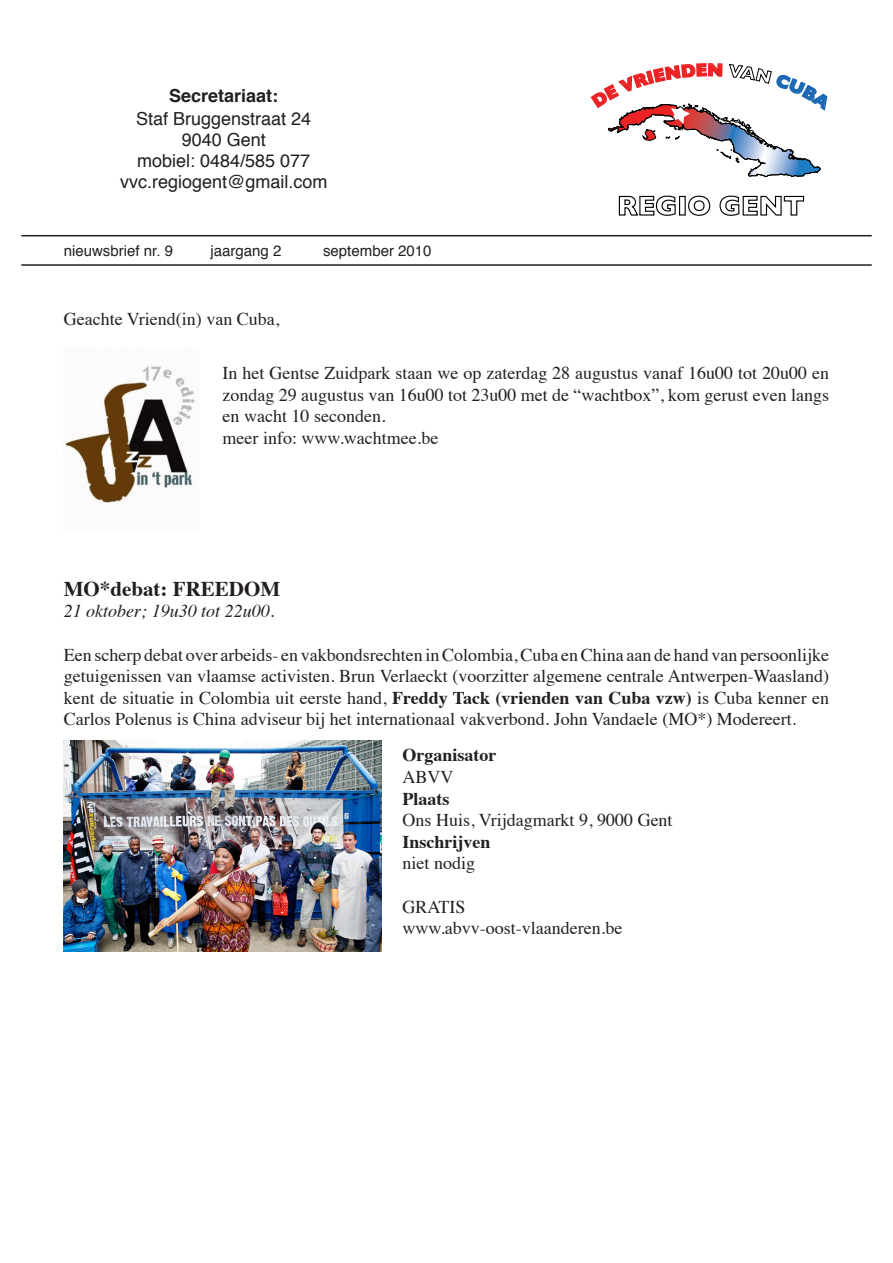
<style>
.page{position:relative;width:893px;height:1263px;background:#fff}
.page>*{position:absolute;margin:0;border:0;box-sizing:border-box;transform-origin:0 0}
.t1{font:700 21px "Times";color:#231f20}
.t2{font:18px/21.6px "Times";color:#231f20;text-align:justify}
.t3{font:18px "Helvetica";color:#231f20}
.t4{font:700 18px "Times";color:#231f20}
.t5{font:italic 18px "Times";color:#231f20}
.t6{font:700 18px "Helvetica";color:#231f20}
.t7{font:15px "Helvetica";color:#231f20}
.s1{font-weight:700}
</style>
<div class="page">
<svg style="left:618px;top:195px;width:58px;height:21px"></svg>
<div style="left:679px;top:196px;width:7px;height:20px;border:1px solid #000"></div>
<svg style="left:688px;top:195px;width:23px;height:21px"></svg>
<svg style="left:719px;top:195px;width:86px;height:21px"></svg>
<hr style="left:21px;top:235px;width:851px;height:1px;background:#231f20">
<hr style="left:21px;top:264px;width:851px;height:2px;background:#231f20">
<img style="left:65px;top:366px;width:130px;height:138px">
<img style="left:64px;top:740px;width:317px;height:212px">
<svg style="left:590px;top:63px;width:238px;height:114px"></svg>
<p class="t6" style="left:169px;top:81px;width:111px">Secretariaat:</p>
<p class="t3" style="left:136px;top:105px;width:177px">Staf Bruggenstraat 24</p>
<p class="t3" style="left:182px;top:126px;width:86px">9040 Gent</p>
<p class="t3" style="left:137px;top:147px;width:175px">mobiel: 0484/585 077</p>
<p class="t3" style="left:120px;top:168px;width:209px">vvc.regiogent@gmail.com</p>
<p class="t7" style="left:64px;top:239px;width:111px">nieuwsbrief nr. 9</p>
<p class="t7" style="left:211px;top:239px;width:72px">jaargang 2</p>
<p class="t7" style="left:323px;top:239px;width:110px">september 2010</p>
<p class="t2" style="left:64px;top:307px;width:217px">Geachte Vriend(in) van Cuba,</p>
<p class="t2" style="left:223px;top:361px;width:608px">In het Gentse Zuidpark staan we op zaterdag 28 augustus vanaf 16u00 tot 20u00 en zondag 29 augustus van 16u00 tot 23u00 met de “wachtbox”, kom gerust even langs en wacht 10 seconden.</p>
<p class="t2" style="left:223px;top:426px;width:217px">meer info: www.wachtmee.be</p>
<p class="t1" style="left:64px;top:569px;width:218px">MO*debat: FREEDOM</p>
<p class="t5" style="left:64px;top:596px;width:212px">21 oktober; 19u30 tot 22u00.</p>
<p class="t2" style="left:64px;top:642px;width:767px">Een scherp debat over arbeids- en vakbondsrechten in Colombia, Cuba en China aan de hand van persoonlijke getuigenissen van vlaamse activisten. Brun Verlaeckt (voorzitter algemene centrale Antwerpen-Waasland) kent de situatie in Colombia uit eerste hand, <span class="s1">Freddy Tack (vrienden van Cuba vzw)</span> is Cuba kenner en Carlos Polenus is China adviseur bij het internationaal vakverbond. John Vandaele (MO*) Modereert.</p>
<p class="t4" style="left:402px;top:738px;width:95px">Organisator</p>
<p class="t2" style="left:402px;top:765px;width:52px">ABVV</p>
<p class="t4" style="left:402px;top:781px;width:48px">Plaats</p>
<p class="t2" style="left:402px;top:808px;width:272px">Ons Huis, Vrijdagmarkt 9, 9000 Gent</p>
<p class="t4" style="left:402px;top:824px;width:90px">Inschrijven</p>
<p class="t2" style="left:402px;top:851px;width:74px">niet nodig</p>
<p class="t2" style="left:402px;top:894px;width:64px">GRATIS</p>
<p class="t2" style="left:402px;top:916px;width:221px">www.abvv-oost-vlaanderen.be</p>
</div>
